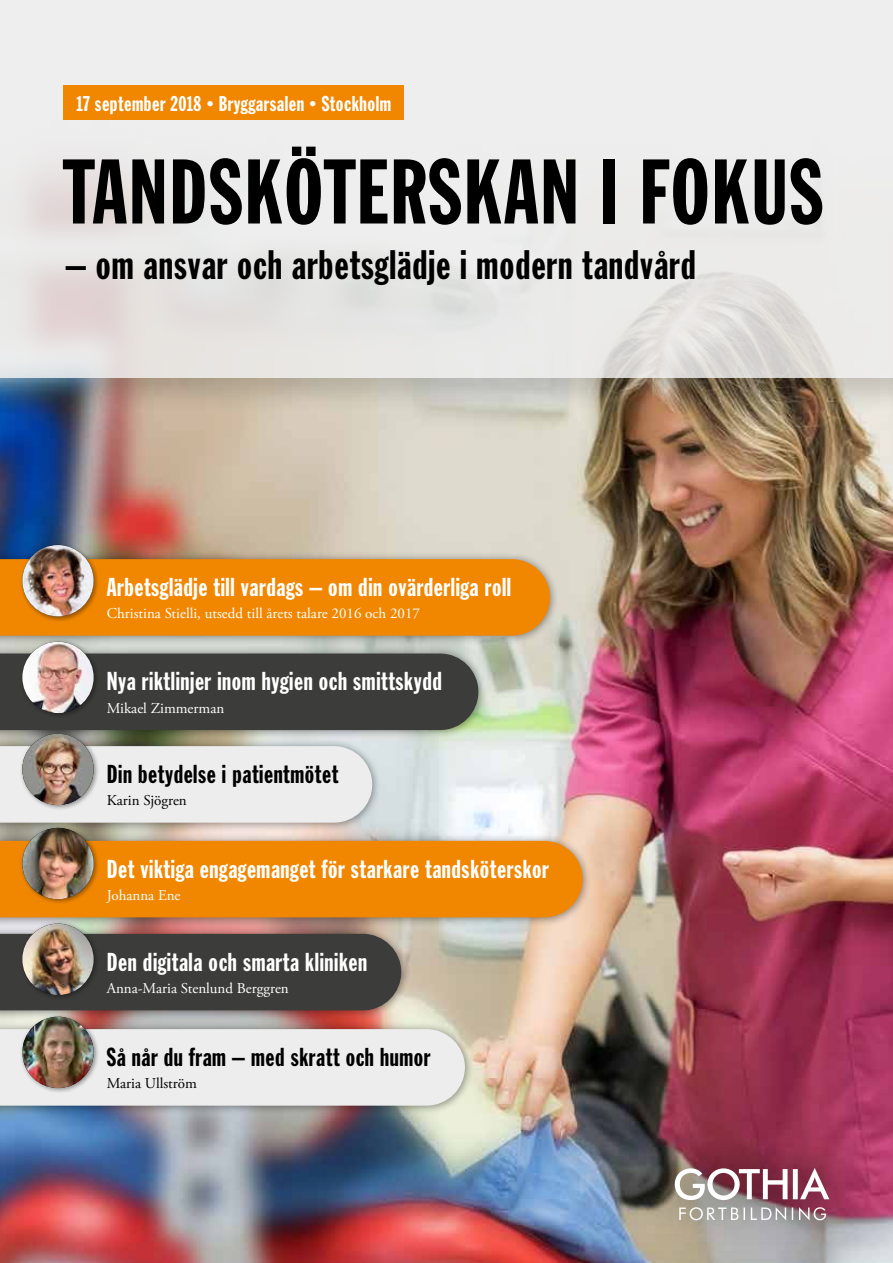
<style>
.page{position:relative;width:893px;height:1263px;background:#fff}
.page>*{position:absolute;margin:0;border:0;box-sizing:border-box;transform-origin:0 0}
.t1{font:90px "Franklin Gothic Extra Cond";letter-spacing:.02em;color:#000}
.t2{font:40.5px "Franklin Gothic Extra Cond";letter-spacing:.025em;color:#000}
.t3{font:25.5px "Franklin Gothic Extra Cond";letter-spacing:.025em;color:#fff}
.t4{font:25.5px "Franklin Gothic Extra Cond";letter-spacing:.025em;color:#000}
.t5{font:21px "Franklin Gothic Extra Cond";letter-spacing:.025em;color:#fff}
.t6{font:15px "Adobe Garamond Pro";color:#fff}
.t7{font:15px "Adobe Garamond Pro";color:#000}
.s1{font-size:15px}
</style>
<div class="page">
<img style="left:0;top:416px;width:893px;height:847px">
<div style="left:0;top:552px;width:559px;height:93px;background:#000;opacity:.4"></div>
<div style="left:0;top:559px;width:550px;height:77px;background:#f18700"></div>
<div style="left:0;top:646px;width:488px;height:93px;background:#000;opacity:.4"></div>
<div style="left:0;top:653px;width:478px;height:77px;background:#3c3c3b"></div>
<div style="left:0;top:833px;width:592px;height:94px;background:#000;opacity:.4"></div>
<div style="left:0;top:841px;width:583px;height:76px;background:#f18700"></div>
<div style="left:0;top:926px;width:410px;height:94px;background:#000;opacity:.4"></div>
<div style="left:0;top:934px;width:401px;height:76px;background:#3c3c3b"></div>
<div style="left:19px;top:638px;width:81px;height:81px;background:#000;opacity:.4"></div>
<img style="left:22px;top:642px;width:72px;height:71px;border-radius:36px">
<div style="left:0;top:0;width:893px;height:416px;background:#000;opacity:.2"></div>
<div style="left:0;top:0;width:893px;height:378px;background:#ededed"></div>
<div style="left:639px;top:1132px;width:224px;height:124px;background:#000;opacity:.75"></div>
<svg style="left:679px;top:1207px;width:147px;height:13px;background:#b4abaa"></svg>
<svg style="left:675px;top:1168px;width:154px;height:32px"></svg>
<div style="left:64px;top:85px;width:340px;height:34px;background:#f18700"></div>
<div style="left:19px;top:542px;width:81px;height:80px;background:#000;opacity:.4"></div>
<img style="left:22px;top:545px;width:72px;height:71px;border-radius:36px">
<div style="left:0;top:739px;width:381px;height:93px;background:#000;opacity:.4"></div>
<div style="left:0;top:746px;width:372px;height:77px;background:#ededed"></div>
<div style="left:19px;top:730px;width:81px;height:81px;background:#000;opacity:.4"></div>
<img style="left:22px;top:734px;width:72px;height:71px;border-radius:36px">
<div style="left:19px;top:825px;width:81px;height:80px;background:#000;opacity:.4"></div>
<img style="left:22px;top:828px;width:72px;height:71px;border-radius:36px">
<div style="left:19px;top:920px;width:81px;height:81px;background:#000;opacity:.4"></div>
<img style="left:22px;top:924px;width:72px;height:71px;border-radius:36px">
<div style="left:0;top:1022px;width:474px;height:93px;background:#000;opacity:.4"></div>
<div style="left:0;top:1029px;width:465px;height:77px;background:#ededed"></div>
<div style="left:19px;top:1013px;width:81px;height:81px;background:#000;opacity:.4"></div>
<img style="left:22px;top:1017px;width:72px;height:71px;border-radius:36px">
<p class="t5" style="left:77px;top:92px;width:316px">17 september 2018 <span class="s1">•</span> Bryggarsalen <span class="s1">•</span> Stockholm</p>
<h1 class="t1" style="left:64px;top:144px;width:761px">TANDSKÖTERSKAN I FOKUS</h1>
<h2 class="t2" style="left:66px;top:243px;width:631px">– om ansvar och arbetsglädje i modern tandvård</h2>
<p class="t3" style="left:107px;top:573px;width:406px">Arbetsglädje till vardags – om din ovärderliga roll</p>
<p class="t6" style="left:107px;top:605px;width:315px">Christina Stielli, utsedd till årets talare 2016 och 2017</p>
<p class="t3" style="left:107px;top:668px;width:337px">Nya riktlinjer inom hygien och smittskydd</p>
<p class="t6" style="left:107px;top:699px;width:119px">Mikael Zimmerman</p>
<p class="t4" style="left:107px;top:760px;width:233px">Din betydelse i patientmötet</p>
<p class="t7" style="left:107px;top:791px;width:82px">Karin Sjögren</p>
<p class="t3" style="left:107px;top:855px;width:444px">Det viktiga engagemanget för starkare tandsköterskor</p>
<p class="t6" style="left:107px;top:886px;width:75px">Johanna Ene</p>
<p class="t3" style="left:107px;top:948px;width:262px">Den digitala och smarta kliniken</p>
<p class="t6" style="left:107px;top:979px;width:184px">Anna-Maria Stenlund Berggren</p>
<p class="t4" style="left:107px;top:1043px;width:325px">Så når du fram – med skratt och humor</p>
<p class="t7" style="left:107px;top:1074px;width:92px">Maria Ullström</p>
</div>
